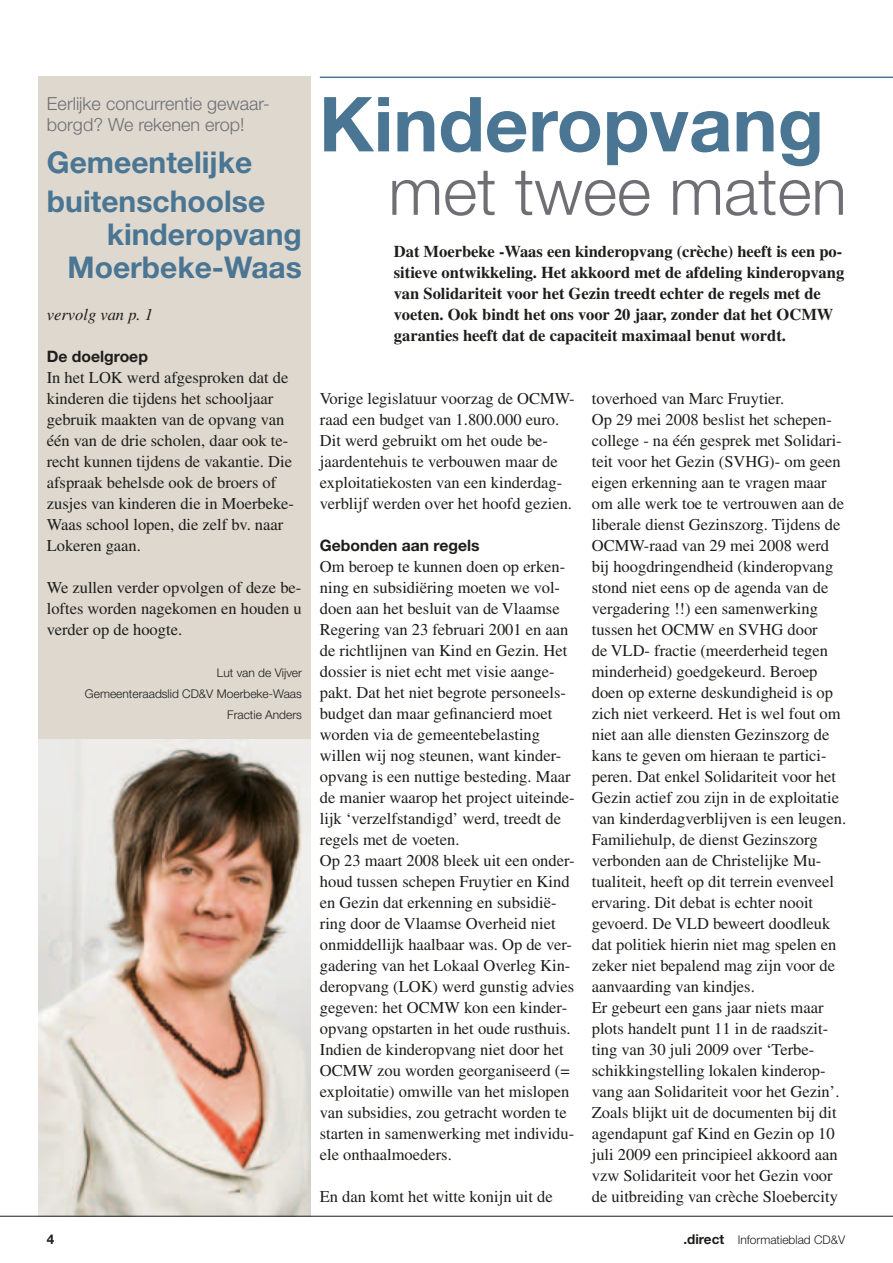
<style>
.page{position:relative;width:893px;height:1263px;background:#fff}
.page>*{position:absolute;margin:0;border:0;box-sizing:border-box;transform-origin:0 0}
.t1{font:700 75.9px "Helvetica Neue LT Std";color:#4a7593}
.t2{font:300 65.7px "Helvetica Neue LT Std";color:#6e6e74}
.t3{font:700 30px/39px "Helvetica Neue LT Std";color:#4a7593}
.t4{font:300 18px/21px "Helvetica Neue LT Std";color:#6e6e74}
.t5{font:16.5px/21px "Times LT Std";color:#1d1d1b}
.t6{font:700 16.5px/21px "Times LT Std";color:#1d1d1b}
.t7{font:italic 16.5px "Times LT Std";color:#1d1d1b}
.t8{font:700 15.75px "Helvetica Neue LT Std";color:#1d1d1b}
.t9{font:700 13.5px "Helvetica Neue LT Std";color:#1d1d1b}
.t10{font:300 12px/21px "Helvetica Neue LT Std";color:#1d1d1b;text-align:right}
.s1{font-weight:700;font-size:13.5px}
</style>
<div class="page">
<div style="left:38px;top:77px;width:272px;height:674px;background:#ded8ce"></div>
<img style="left:38px;top:740px;width:272px;height:476px">
<hr style="left:0;top:1216px;width:893px;height:1px;background:#1d1d1b">
<hr style="left:320px;top:77px;width:573px;height:1px;background:#4a7593">
<p class="t4" style="left:47px;top:93px;width:224px">Eerlijke concurrentie gewaar&shy;borgd? We rekenen erop!</p>
<h3 class="t3" style="left:47px;top:142px;width:220px">Gemeentelijke buitenschoolse</h3>
<h3 class="t3" style="left:68px;top:217px;width:236px;line-height:33px;text-align:right">kinderopvang<br>Moerbeke-Waas</h3>
<p class="t7" style="left:47px;top:305px;width:108px">vervolg van p. 1</p>
<p class="t8" style="left:47px;top:346px;width:103px">De doelgroep</p>
<p class="t5" style="left:47px;top:367px;width:249px">In het LOK werd afgesproken dat de kinderen die tijdens het schooljaar gebruik maakten van de opvang van één van de drie scholen, daar ook te&shy;recht kunnen tijdens de vakantie. Die afspraak behelsde ook de broers of zusjes van kinderen die in Moerbeke-<br>Waas school lopen, die zelf bv. naar<br>Lokeren gaan.</p>
<p class="t5" style="left:47px;top:577px;width:256px;text-align:justify">We zullen verder opvolgen of deze be&shy;loftes worden nagekomen en houden u verder op de hoogte.</p>
<p class="t10" style="left:85px;top:662px;width:218px">Lut van de Vijver<br>Gemeenteraadslid CD&amp;V Moerbeke-Waas<br>Fractie Anders</p>
<h1 class="t1" style="left:319px;top:77px;width:507px">Kinderopvang</h1>
<h2 class="t2" style="left:388px;top:151px;width:460px">met twee maten</h2>
<p class="t6" style="left:394px;top:240px;width:452px">Dat Moerbeke -Waas een kinderopvang (crèche) heeft is een po&shy;sitieve ontwikkeling. Het akkoord met de afdeling kinderopvang van Solidariteit voor het Gezin treedt echter de regels met de voeten. Ook bindt het ons voor 20 jaar, zonder dat het OCMW garanties heeft dat de capaciteit maximaal benut wordt.</p>
<p class="t5" style="left:320px;top:388px;width:256px">Vorige legislatuur voorzag de OCMW&shy;raad een budget van 1.800.000 euro.<br>Dit werd gebruikt om het oude be&shy;jaardentehuis te verbouwen maar de exploitatiekosten van een kinderdag&shy;verblijf werden over het hoofd gezien.</p>
<p class="t8" style="left:320px;top:535px;width:161px">Gebonden aan regels</p>
<p class="t5" style="left:320px;top:556px;width:256px">Om beroep te kunnen doen op erken&shy;ning en subsidiëring moeten we vol&shy;doen aan het besluit van de Vlaamse Regering van 23 februari 2001 en aan de richtlijnen van Kind en Gezin. Het dossier is niet echt met visie aange&shy;pakt. Dat het niet begrote personeels&shy;budget dan maar gefinancierd moet worden via de gemeentebelasting willen wij nog steunen, want kinder&shy;opvang is een nuttige besteding. Maar de manier waarop het project uiteinde&shy;lijk ‘verzelfstandigd’ werd, treedt de regels met de voeten.<br>Op 23 maart 2008 bleek uit een onder&shy;houd tussen schepen Fruytier en Kind en Gezin dat erkenning en subsidië&shy;ring door de Vlaamse Overheid niet onmiddellijk haalbaar was. Op de ver&shy;gadering van het Lokaal Overleg Kin&shy;deropvang (LOK) werd gunstig advies gegeven: het OCMW kon een kinder&shy;opvang opstarten in het oude rusthuis.<br>Indien de kinderopvang niet door het OCMW zou worden georganiseerd (= exploitatie) omwille van het mislopen van subsidies, zou getracht worden te starten in samenwerking met individu&shy;ele onthaalmoeders.</p>
<p class="t5" style="left:320px;top:1186px;width:234px">En dan komt het witte konijn uit de</p>
<p class="t5" style="left:592px;top:388px;width:256px">toverhoed van Marc Fruytier.<br>Op 29 mei 2008 beslist het schepen&shy;college - na één gesprek met Solidari&shy;teit voor het Gezin (SVHG)- om geen eigen erkenning aan te vragen maar om alle werk toe te vertrouwen aan de liberale dienst Gezinszorg. Tijdens de OCMW-raad van 29 mei 2008 werd bij hoogdringendheid (kinderopvang stond niet eens op de agenda van de vergadering !!) een samenwerking tussen het OCMW en SVHG door<br>de VLD- fractie (meerderheid tegen minderheid) goedgekeurd. Beroep doen op externe deskundigheid is op zich niet verkeerd. Het is wel fout om niet aan alle diensten Gezinszorg de kans te geven om hieraan te partici&shy;peren. Dat enkel Solidariteit voor het Gezin actief zou zijn in de exploitatie van kinderdagverblijven is een leugen.<br>Familiehulp, de dienst Gezinszorg verbonden aan de Christelijke Mu&shy;tualiteit, heeft op dit terrein evenveel ervaring. Dit debat is echter nooit gevoerd. De VLD beweert doodleuk dat politiek hierin niet mag spelen en zeker niet bepalend mag zijn voor de aanvaarding van kindjes.<br>Er gebeurt een gans jaar niets maar plots handelt punt 11 in de raadszit&shy;ting van 30 juli 2009 over ‘Terbe&shy;schikkingstelling lokalen kinderop&shy;vang aan Solidariteit voor het Gezin’.<br>Zoals blijkt uit de documenten bij dit agendapunt gaf Kind en Gezin op 10 juli 2009 een principieel akkoord aan vzw Solidariteit voor het Gezin voor de uitbreiding van crèche Sloebercity</p>
<p class="t9" style="left:47px;top:1231px;width:9px">4</p>
<p class="t10" style="left:683px;top:1229px;width:163px"><span class="s1">.direct</span> Informatieblad CD&amp;V</p>
</div>
